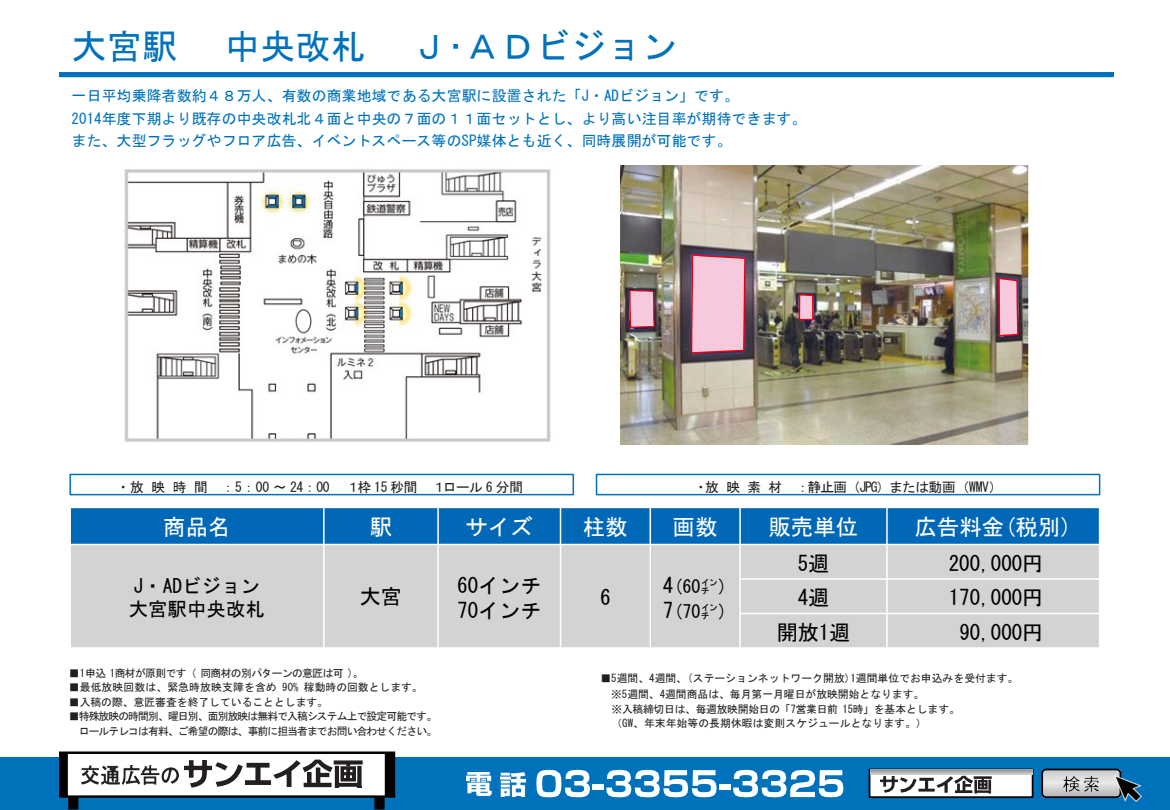
<style>
.page{position:relative;width:1170px;height:810px;background:#fff}
.page>*{position:absolute;margin:0;border:0;box-sizing:border-box;transform-origin:0 0}
.t1{font:35.25px "MS Gothic";color:#0072bc}
.t2{font:35.25px "MS P Gothic";color:#0072bc}
.t3{font:22.5px "MS Gothic";color:#fff}
.t4{font:21px "MS Gothic";letter-spacing:-.005em;color:#000}
.t5{font:21px "MS P Gothic";color:#000}
.t6{font:19.5px "MS Gothic";color:#000}
.t7{font:18px "MS Gothic";color:#000}
.t8{font:15px "MS Gothic";color:#0072bc}
.t9{font:13.65px "MS Gothic";letter-spacing:-.025em;color:#231f20}
.t10{font:10.8px "MS Gothic";color:#231f20}
.t11{font:10.8px "MS Gothic";letter-spacing:-.085em;color:#231f20}
.t12{font:10.8px "MS Gothic";letter-spacing:-.025em;color:#231f20}
.t13{font:10.8px "MS Gothic";letter-spacing:-.05em;color:#231f20}
.s1{font-size:21px}
</style>
<div class="page">
<div style="left:0;top:758px;width:1170px;height:52px;background:#0072bc"></div>
<img style="left:467px;top:773px;width:24px;height:23px">
<img style="left:501px;top:772px;width:25px;height:24px">
<svg style="left:536px;top:770px;width:54px;height:27px"></svg>
<div style="left:593px;top:784px;width:11px;height:6px;background:#fff"></div>
<svg style="left:606px;top:770px;width:111px;height:27px"></svg>
<div style="left:719px;top:784px;width:12px;height:6px;background:#fff"></div>
<svg style="left:733px;top:770px;width:110px;height:27px"></svg>
<svg style="left:59px;top:752px;width:336px;height:58px"></svg>
<svg style="left:1041px;top:768px;width:81px;height:31px;background:#9fa7ad"></svg>
<img style="left:1064px;top:776px;width:15px;height:15px">
<img style="left:1085px;top:776px;width:14px;height:15px">
<div style="left:870px;top:770px;width:163px;height:27px;background:#fff"></div>
<div style="left:869px;top:769px;width:164px;height:29px;border:2px solid #050100"></div>
<img style="left:870px;top:770px;width:163px;height:4px">
<img style="left:1115px;top:776px;width:26px;height:26px">
<img style="left:881px;top:777px;width:17px;height:16px">
<svg style="left:900px;top:776px;width:92px;height:18px"></svg>
<img style="left:81px;top:765px;width:97px;height:19px">
<div style="left:596px;top:474px;width:504px;height:21px;border:2px solid #0072bc"></div>
<div style="left:69px;top:474px;width:505px;height:21px;border:2px solid #0072bc"></div>
<img style="left:621px;top:166px;width:407px;height:278px">
<img style="left:124px;top:169px;width:427px;height:273px">
<svg style="left:690px;top:253px;width:57px;height:102px;background:#e3acc0"></svg>
<svg style="left:798px;top:293px;width:16px;height:28px"></svg>
<svg style="left:997px;top:277px;width:22px;height:61px"></svg>
<hr style="left:60px;top:73px;width:1054px;height:4px;background:#0072bc">
<svg style="left:629px;top:289px;width:26px;height:39px"></svg>
<div style="left:70px;top:507px;width:254px;height:38px;background:#0068b7"></div>
<div style="left:324px;top:507px;width:114px;height:38px;background:#0068b7"></div>
<div style="left:438px;top:507px;width:123px;height:38px;background:#0068b7"></div>
<div style="left:561px;top:507px;width:89px;height:38px;background:#0068b7"></div>
<div style="left:650px;top:507px;width:90px;height:38px;background:#0068b7"></div>
<div style="left:740px;top:507px;width:147px;height:38px;background:#0068b7"></div>
<div style="left:887px;top:507px;width:213px;height:38px;background:#0068b7"></div>
<div style="left:70px;top:545px;width:254px;height:103px;background:#d3d3d4"></div>
<div style="left:324px;top:545px;width:114px;height:103px;background:#d3d3d4"></div>
<div style="left:438px;top:545px;width:123px;height:103px;background:#d3d3d4"></div>
<div style="left:561px;top:545px;width:89px;height:103px;background:#d3d3d4"></div>
<div style="left:650px;top:545px;width:90px;height:103px;background:#d3d3d4"></div>
<div style="left:740px;top:545px;width:147px;height:34px;background:#d3d3d4"></div>
<div style="left:887px;top:545px;width:213px;height:34px;background:#d3d3d4"></div>
<div style="left:740px;top:579px;width:147px;height:35px;background:#d3d3d4"></div>
<div style="left:887px;top:579px;width:213px;height:35px;background:#d3d3d4"></div>
<div style="left:740px;top:614px;width:147px;height:34px;background:#d3d3d4"></div>
<div style="left:887px;top:614px;width:213px;height:34px;background:#d3d3d4"></div>
<hr style="left:323px;top:507px;width:2px;height:142px;background:#fff">
<hr style="left:437px;top:507px;width:2px;height:142px;background:#fff">
<hr style="left:560px;top:507px;width:1px;height:142px;background:#fff">
<hr style="left:650px;top:507px;width:1px;height:142px;background:#fff">
<hr style="left:739px;top:507px;width:2px;height:142px;background:#fff">
<hr style="left:886px;top:507px;width:2px;height:142px;background:#fff">
<hr style="left:69px;top:544px;width:1031px;height:1px;background:#fff">
<hr style="left:739px;top:578px;width:361px;height:2px;background:#fff">
<hr style="left:739px;top:613px;width:361px;height:1px;background:#fff">
<hr style="left:69px;top:507px;width:2px;height:142px;background:#fff">
<hr style="left:1099px;top:507px;width:1px;height:142px;background:#fff">
<hr style="left:69px;top:507px;width:1031px;height:1px;background:#fff">
<hr style="left:69px;top:647px;width:1031px;height:2px;background:#fff">
<h1 class="t2" style="left:72px;top:29px;width:107px">大宮駅</h1>
<h1 class="t2" style="left:225px;top:29px;width:143px">中央改札</h1>
<h1 class="t1" style="left:412px;top:29px;width:266px">Ｊ･ＡＤビジョン</h1>
<p class="t8" style="left:72px;top:88px;width:669px">一日平均乗降者数約４８万人、有数の商業地域である大宮駅に設置された「J・ADビジョン」です。</p>
<p class="t8" style="left:72px;top:111px;width:736px">2014年度下期より既存の中央改札北４面と中央の７面の１１面セットとし、より高い注目率が期待できます。</p>
<p class="t8" style="left:72px;top:133px;width:662px">また、大型フラッグやフロア広告、イベントスペース等のSP媒体とも近く、同時展開が可能です。</p>
<p class="t9" style="left:117px;top:481px;width:408px">・放映時間 ：5：00 ～ 24：00 １枠 15 秒間 １ロール 6 分間</p>
<p class="t9" style="left:694px;top:481px;width:310px">・放映素材 ：静止画（JPG）または動画（WMV）</p>
<p class="t3" style="left:163px;top:516px;width:69px">商品名</p>
<p class="t3" style="left:370px;top:516px;width:24px">駅</p>
<p class="t3" style="left:465px;top:516px;width:69px">サイズ</p>
<p class="t3" style="left:583px;top:516px;width:46px">柱数</p>
<p class="t3" style="left:673px;top:516px;width:46px">画数</p>
<p class="t3" style="left:768px;top:516px;width:91px">販売単位</p>
<p class="t3" style="left:914px;top:516px;width:159px">広告料金(税別)</p>
<p class="t6" style="left:134px;top:576px;width:128px">J・ADビジョン</p>
<p class="t6" style="left:129px;top:600px;width:138px">大宮駅中央改札</p>
<p class="t4" style="left:798px;top:553px;width:33px">5週</p>
<p class="t4" style="left:949px;top:553px;width:96px">200,000円</p>
<p class="t4" style="left:798px;top:587px;width:33px">4週</p>
<p class="t4" style="left:949px;top:587px;width:96px">170,000円</p>
<p class="t4" style="left:777px;top:622px;width:75px">開放1週</p>
<p class="t4" style="left:959px;top:622px;width:85px">90,000円</p>
<p class="t4" style="left:457px;top:575px;width:86px">60インチ</p>
<p class="t4" style="left:457px;top:600px;width:86px">70インチ</p>
<p class="t7" style="left:663px;top:577px;width:66px"><span class="s1">4</span>(60㌅)</p>
<p class="t7" style="left:663px;top:602px;width:66px"><span class="s1">7</span>(70㌅)</p>
<p class="t5" style="left:360px;top:586px;width:44px">大宮</p>
<p class="t4" style="left:600px;top:587px;width:12px">6</p>
<p class="t13" style="left:69px;top:667px;width:296px">■1申込 1商材が原則です ( 同商材の別パターンの意匠は可 )。</p>
<p class="t10" style="left:69px;top:682px;width:355px">■最低放映回数は、緊急時放映支障を含め 90% 稼動時の回数とします。</p>
<p class="t10" style="left:69px;top:697px;width:261px">■入稿の際、意匠審査を終了していることとします。</p>
<p class="t11" style="left:69px;top:711px;width:370px">■特殊放映の時間別、曜日別、面別放映は無料で入稿システム上で設定可能です。</p>
<p class="t11" style="left:79px;top:725px;width:360px">ロールテレコは有料、ご希望の際は、事前に担当者までお問い合わせください。</p>
<p class="t10" style="left:600px;top:673px;width:419px">■5週間、4週間、(ステーションネットワーク開放)1週間単位でお申込みを受付ます。</p>
<p class="t10" style="left:611px;top:689px;width:315px">※5週間、4週間商品は、毎月第一月曜日が放映開始となります。</p>
<p class="t12" style="left:612px;top:703px;width:350px">※入稿締切日は、毎週放映開始日の「7営業日前 15時」を基本とします。</p>
<p class="t10" style="left:612px;top:718px;width:317px">（GW、年末年始等の長期休暇は変則スケジュールとなります。）</p>
</div>
